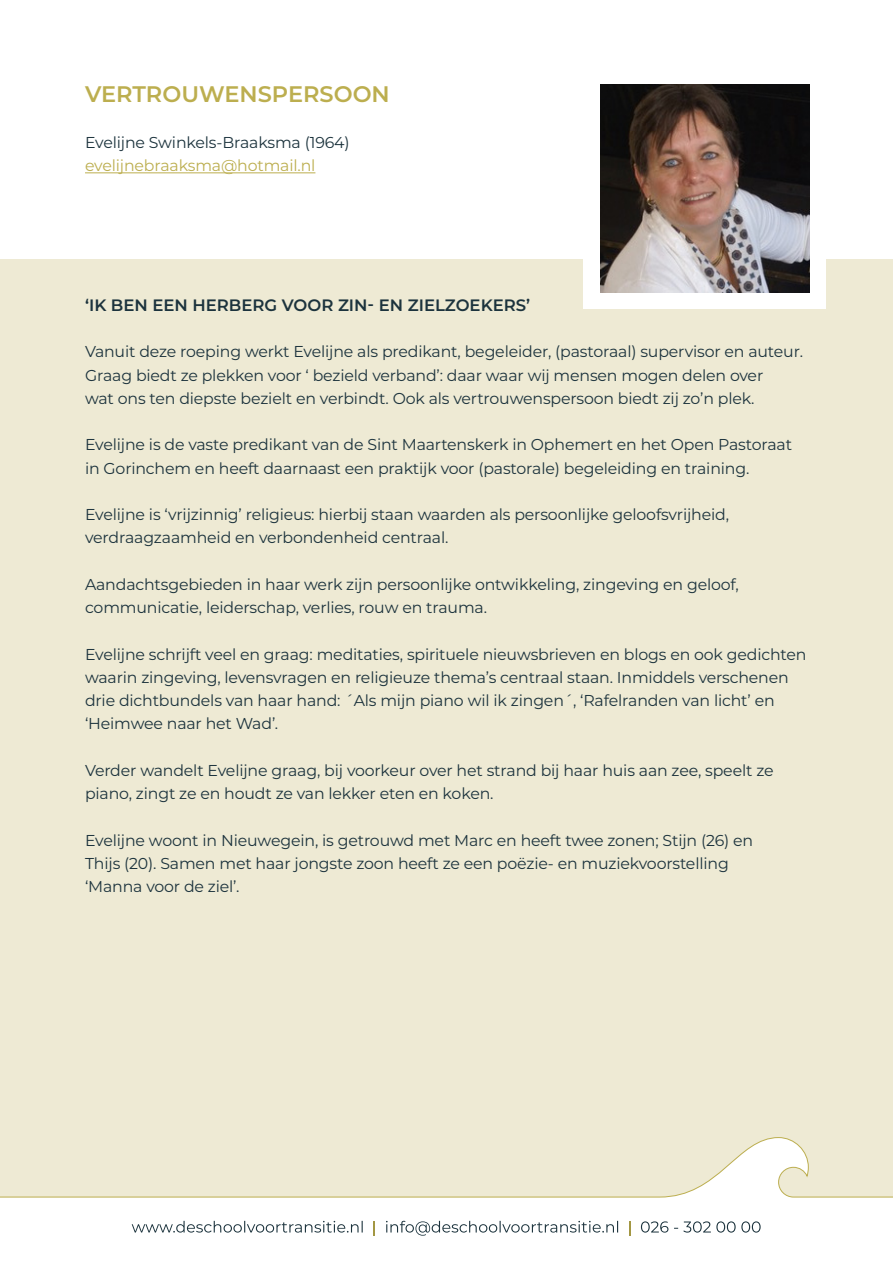
<style>
.page{position:relative;width:893px;height:1263px;background:#fff}
.page>*{position:absolute;margin:0;border:0;box-sizing:border-box;transform-origin:0 0}
._02_kop{font:600 22.5px "Montserrat";color:#bcae4f}
._03_subkop{font:600 16.5px "Montserrat";color:#1c333d}
._01_body{font:15.75px/23.2px "Montserrat";letter-spacing:-.01em;color:#1c333d}
._01_body-2{font:15.75px "Montserrat";letter-spacing:-.01em;color:#bcae4f}
</style>
<div class="page">
<div style="left:0;top:259px;width:893px;height:1004px;background:#eeead4"></div>
<hr style="left:85px;top:172px;width:230px;height:1px;background:#bcae4f">
<svg style="left:0;top:1137px;width:893px;height:126px"></svg>
<svg style="left:641px;top:1221px;width:120px;height:11px"></svg>
<svg style="left:629px;top:1221px;width:1px;height:14px"></svg>
<svg style="left:386px;top:1221px;width:232px;height:15px;background:#d7dbdd"></svg>
<svg style="left:374px;top:1221px;width:1px;height:14px"></svg>
<svg style="left:132px;top:1221px;width:231px;height:11px;background:#cfd4d6"></svg>
<div style="left:584px;top:67px;width:242px;height:242px;background:#fff"></div>
<img style="left:601px;top:84px;width:208px;height:208px">
<p class="_02_kop" style="left:85px;top:78px;width:306px">VERTROUWENSPERSOON</p>
<p class="_01_body" style="left:85px;top:130px;width:266px">Evelijne Swinkels-Braaksma (1964)</p>
<p class="_01_body-2" style="left:85px;top:155px;width:232px">evelijnebraaksma@hotmail.nl</p>
<p class="_03_subkop" style="left:85px;top:293px;width:447px">‘IK BEN EEN HERBERG VOOR ZIN- EN ZIELZOEKERS’</p>
<p class="_01_body" style="left:85px;top:339px;width:719px">Vanuit deze roeping werkt Evelijne als predikant, begeleider, (pastoraal) supervisor en auteur.<br>Graag biedt ze plekken voor ‘ bezield verband’: daar waar wij mensen mogen delen over<br>wat ons ten diepste bezielt en verbindt. Ook als vertrouwenspersoon biedt zij zo’n plek.</p>
<p class="_01_body" style="left:85px;top:432px;width:709px">Evelijne is de vaste predikant van de Sint Maartenskerk in Ophemert en het Open Pastoraat in Gorinchem en heeft daarnaast een praktijk voor (pastorale) begeleiding en training.</p>
<p class="_01_body" style="left:85px;top:502px;width:645px">Evelijne is ‘vrijzinnig’ religieus: hierbij staan waarden als persoonlijke geloofsvrijheid, verdraagzaamheid en verbondenheid centraal.</p>
<p class="_01_body" style="left:85px;top:572px;width:655px">Aandachtsgebieden in haar werk zijn persoonlijke ontwikkeling, zingeving en geloof, communicatie, leiderschap, verlies, rouw en trauma.</p>
<p class="_01_body" style="left:85px;top:642px;width:723px">Evelijne schrijft veel en graag: meditaties, spirituele nieuwsbrieven en blogs en ook gedichten waarin zingeving, levensvragen en religieuze thema’s centraal staan. Inmiddels verschenen drie dichtbundels van haar hand: ´Als mijn piano wil ik zingen´, ‘Rafelranden van licht’ en ‘Heimwee naar het Wad’.</p>
<p class="_01_body" style="left:85px;top:758px;width:690px">Verder wandelt Evelijne graag, bij voorkeur over het strand bij haar huis aan zee, speelt ze piano, zingt ze en houdt ze van lekker eten en koken.</p>
<p class="_01_body" style="left:85px;top:828px;width:670px">Evelijne woont in Nieuwegein, is getrouwd met Marc en heeft twee zonen; Stijn (26) en<br>Thijs (20). Samen met haar jongste zoon heeft ze een poëzie- en muziekvoorstelling ‘Manna voor de ziel’.</p>
</div>
